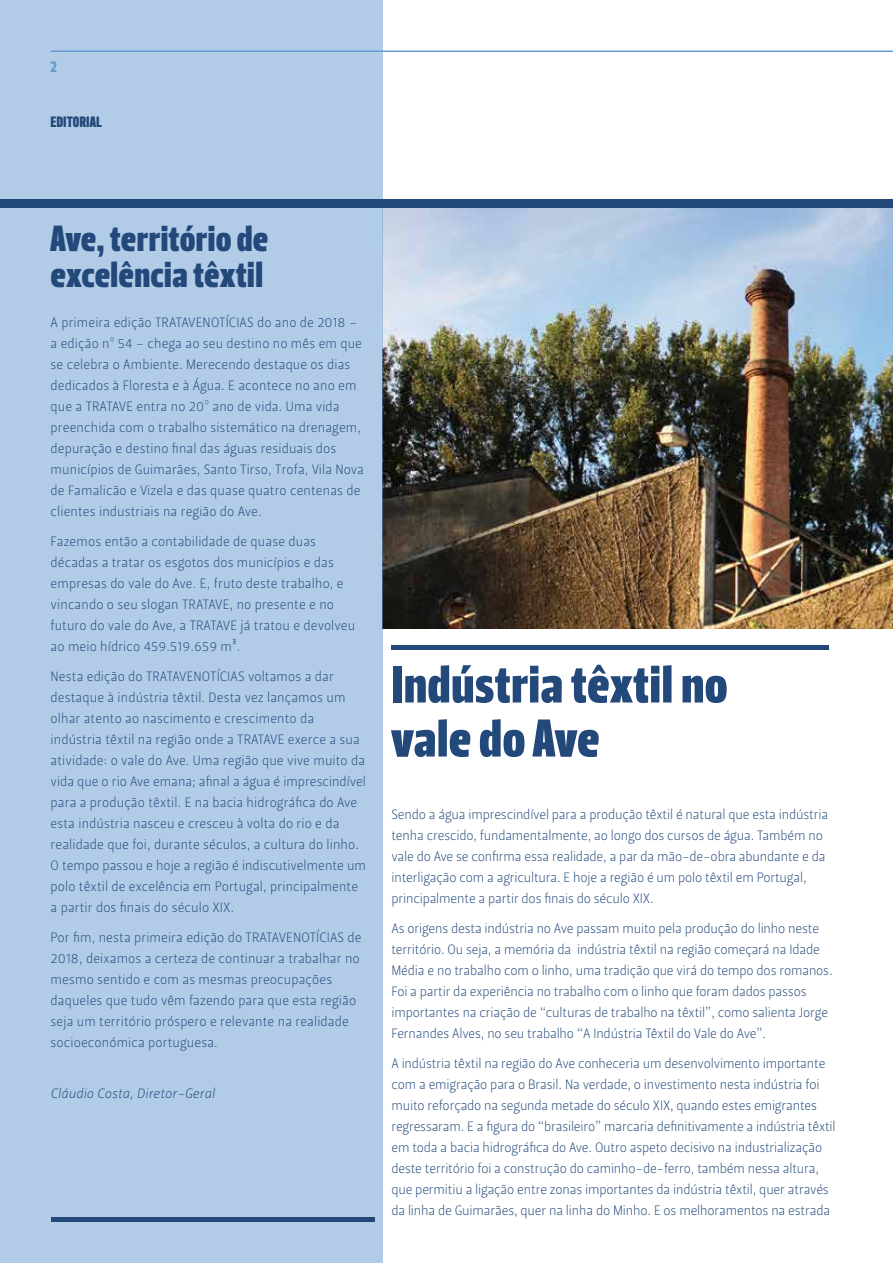
<style>
.page{position:relative;width:893px;height:1263px;background:#fff}
.page>*{position:absolute;margin:0;border:0;box-sizing:border-box;transform-origin:0 0}
.t1{font:52.5px/54px "Leitura Headline Sans";color:#23487a}
.t2{font:36px/36px "Leitura Headline Sans";color:#23487a}
.t3{font:15px "Leitura Headline Sans";color:#23487a}
.t4{font:15px "Leitura Headline Sans";color:#659ad2}
.t5{font:13.5px/21px "Leitura Sans Grot 1";letter-spacing:.01em;color:#23487a}
.t6{font:13.5px/21px "Leitura Sans Grot 1";letter-spacing:-.01em;color:#23487a}
.t7{font:13.5px "Leitura Sans Italic 1";letter-spacing:.01em;color:#23487a}
</style>
<div class="page">
<img style="left:383px;top:208px;width:510px;height:420px">
<div style="left:0;top:0;width:383px;height:1263px;background:#b2cce8"></div>
<hr style="left:51px;top:50px;width:842px;height:2px;background:#659ad2">
<hr style="left:51px;top:1217px;width:323px;height:4px;background:#23487a">
<div style="left:0;top:200px;width:893px;height:8px;background:#23487a"></div>
<div style="left:391px;top:645px;width:438px;height:5px;background:#23487a"></div>
<p class="t4" style="left:51px;top:58px;width:8px">2</p>
<p class="t3" style="left:51px;top:113px;width:52px">EDITORIAL</p>
<h2 class="t2" style="left:51px;top:221px;width:219px">Ave, território de excelência têxtil</h2>
<p class="t5" style="left:51px;top:312px;width:315px">A primeira edição TRATAVENOTÍCIAS do ano de 2018 – a edição nº 54 – chega ao seu destino no mês em que se celebra o Ambiente. Merecendo destaque os dias dedicados à Floresta e à Água. E acontece no ano em que a TRATAVE entra no 20º ano de vida. Uma vida preenchida com o trabalho sistemático na drenagem, depuração e destino final das águas residuais dos municípios de Guimarães, Santo Tirso, Trofa, Vila Nova de Famalicão e Vizela e das quase quatro centenas de clientes industriais na região do Ave.</p>
<p class="t5" style="left:51px;top:531px;width:306px">Fazemos então a contabilidade de quase duas décadas a tratar os esgotos dos municípios e das empresas do vale do Ave. E, fruto deste trabalho, e vincando o seu slogan TRATAVE, no presente e no futuro do vale do Ave, a TRATAVE já tratou e devolveu ao meio hídrico 459.519.659 m³.</p>
<p class="t5" style="left:51px;top:666px;width:317px">Nesta edição do TRATAVENOTÍCIAS voltamos a dar destaque à indústria têxtil. Desta vez lançamos um olhar atento ao nascimento e crescimento da indústria têxtil na região onde a TRATAVE exerce a sua atividade: o vale do Ave. Uma região que vive muito da vida que o rio Ave emana; afinal a água é imprescindível para a produção têxtil. E na bacia hidrográfica do Ave esta indústria nasceu e cresceu à volta do rio e da realidade que foi, durante séculos, a cultura do linho.<br>O tempo passou e hoje a região é indiscutivelmente um polo têxtil de excelência em Portugal, principalmente a partir dos finais do século XIX.</p>
<p class="t5" style="left:51px;top:927px;width:313px">Por fim, nesta primeira edição do TRATAVENOTÍCIAS de 2018, deixamos a certeza de continuar a trabalhar no mesmo sentido e com as mesmas preocupações daqueles que tudo vêm fazendo para que esta região seja um território próspero e relevante na realidade socioeconómica portuguesa.</p>
<p class="t7" style="left:51px;top:1086px;width:166px">Cláudio Costa, Diretor-Geral</p>
<h1 class="t1" style="left:391px;top:658px;width:338px">Indústria têxtil no vale do Ave</h1>
<p class="t6" style="left:391px;top:804px;width:438px">Sendo a água imprescindível para a produção têxtil é natural que esta indústria tenha crescido, fundamentalmente, ao longo dos cursos de água. Também no vale do Ave se confirma essa realidade, a par da mão-de-obra abundante e da interligação com a agricultura. E hoje a região é um polo têxtil em Portugal, principalmente a partir dos finais do século XIX.</p>
<p class="t6" style="left:391px;top:918px;width:443px">As origens desta indústria no Ave passam muito pela produção do linho neste território. Ou seja, a memória da indústria têxtil na região começará na Idade Média e no trabalho com o linho, uma tradição que virá do tempo dos romanos.<br>Foi a partir da experiência no trabalho com o linho que foram dados passos importantes na criação de “culturas de trabalho na têxtil”, como salienta Jorge Fernandes Alves, no seu trabalho “A Indústria Têxtil do Vale do Ave”.</p>
<p class="t6" style="left:391px;top:1053px;width:446px">A indústria têxtil na região do Ave conheceria um desenvolvimento importante com a emigração para o Brasil. Na verdade, o investimento nesta indústria foi muito reforçado na segunda metade do século XIX, quando estes emigrantes regressaram. E a figura do “brasileiro” marcaria definitivamente a indústria têxtil em toda a bacia hidrográfica do Ave. Outro aspeto decisivo na industrialização deste território foi a construção do caminho-de-ferro, também nessa altura, que permitiu a ligação entre zonas importantes da indústria têxtil, quer através da linha de Guimarães, quer na linha do Minho. E os melhoramentos na estrada</p>
</div>
